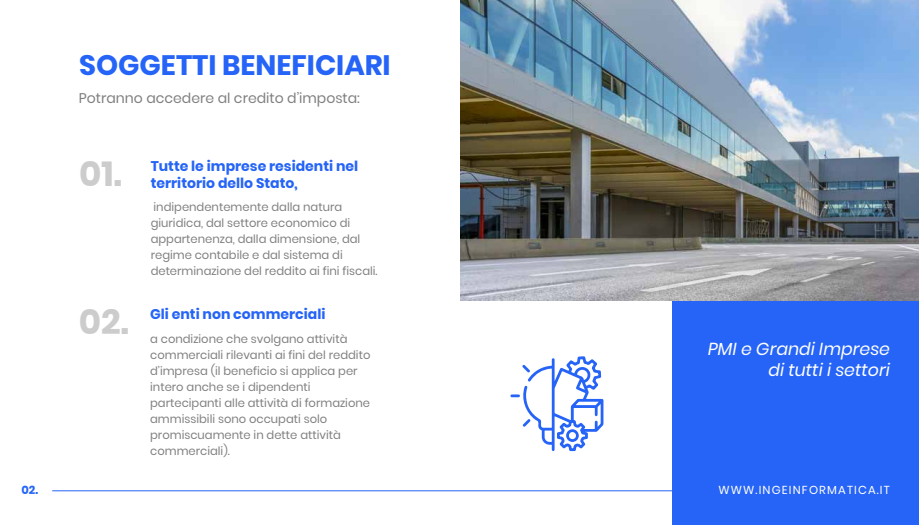
<style>
.page{position:relative;width:919px;height:525px;background:#fff}
.page>*{position:absolute;margin:0;border:0;box-sizing:border-box;transform-origin:0 0}
.t1{font:700 34.8px "Poppins";color:#ccc}
.t2{font:700 28px "Poppins";color:#2564f7}
.t3{font:italic 17.2px/20.8px "Poppins";color:#fff;text-align:right}
.t4{font:700 14px "Poppins";color:#2564f7}
.t5{font:14px "Poppins";color:#808080}
.t6{font:11.6px/16px "Poppins";color:#808080}
.t7{font:11.6px "Poppins";letter-spacing:.1em;color:#fff}
.t8{font:700 11.6px "Poppins";color:#2564f7}
</style>
<div class="page">
<div style="left:672px;top:0;width:246px;height:524px;background:#2564f7"></div>
<hr style="left:52px;top:489px;width:639px;height:2px;background:#2564f7">
<img style="left:460px;top:0;width:458px;height:300px">
<svg style="left:510px;top:356px;width:93px;height:94px"></svg>
<p class="t8" style="left:21px;top:482px;width:18px">02.</p>
<h2 class="t2" style="left:79px;top:49px;width:313px">SOGGETTI BENEFICIARI</h2>
<p class="t5" style="left:79px;top:90px;width:282px">Potranno accedere al credito d’imposta:</p>
<h1 class="t1" style="left:79px;top:153px;width:44px">01.</h1>
<h1 class="t1" style="left:79px;top:301px;width:52px">02.</h1>
<p class="t4" style="left:151px;top:157px;width:209px">Tutte le imprese residenti nel</p>
<p class="t4" style="left:151px;top:174px;width:148px">territorio dello Stato,</p>
<p class="t6" style="left:151px;top:198px;width:228px">indipendentemente dalla natura giuridica, dal settore economico di appartenenza, dalla dimensione, dal regime contabile e dal sistema di determinazione del reddito ai fini fiscali.</p>
<p class="t4" style="left:150px;top:305px;width:177px">Gli enti non commerciali</p>
<p class="t6" style="left:150px;top:330px;width:222px">a condizione che svolgano attività commerciali rilevanti ai fini del reddito d’impresa (il beneficio si applica per intero anche se i dipendenti partecipanti alle attività di formazione ammissibili sono occupati solo promiscuamente in dette attività commerciali).</p>
<h3 class="t3" style="left:707px;top:338px;width:183px">PMI e Grandi Imprese di tutti i settori</h3>
<p class="t7" style="left:718px;top:483px;width:173px">WWW.INGEINFORMATICA.IT</p>
</div>
